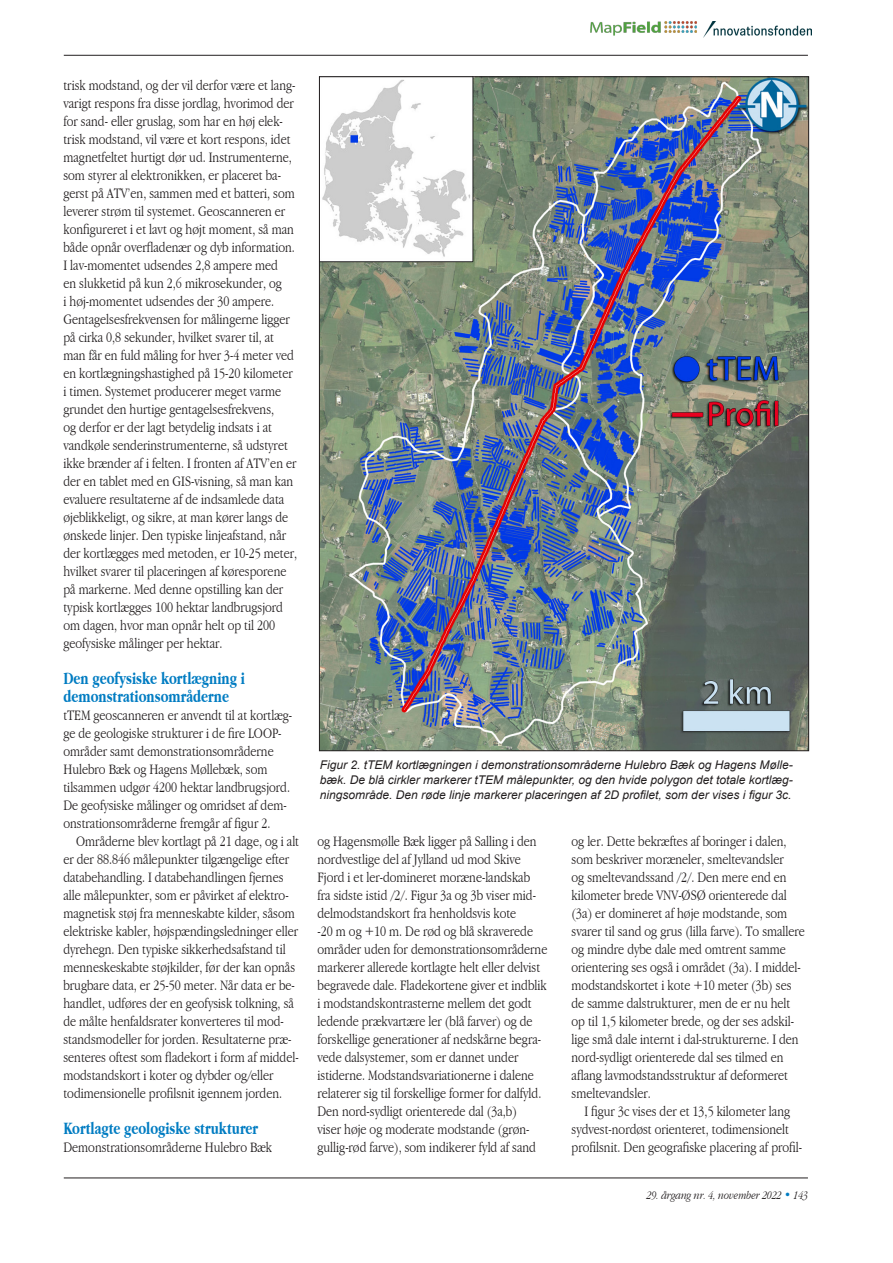
<style>
.page{position:relative;width:893px;height:1263px;background:#fff}
.page>*{position:absolute;margin:0;border:0;box-sizing:border-box;transform-origin:0 0}
.VJ_Mellemrubrik{font:700 condensed 18px/18px "Garamond";color:#007cc2;scale:.9 1}
.VJ_Bodytekst{font:300 condensed 15px/18px "Garamond";color:#231f20}
.VJ_Bodytekst_indryk{font:300 condensed 15px/18px "Garamond";color:#231f20}
.VJ_Figurtekst{font:italic 12px/15px "Arial";color:#231f20;text-align:justify}
.t1{font:italic 300 condensed 12px "Garamond";color:#231f20}
.s1{color:#007cc2}
</style>
<div class="page">
<hr style="left:64px;top:1177px;width:744px;height:1px;background:#231f20">
<svg style="left:641px;top:1177px;width:167px;height:2px"></svg>
<hr style="left:64px;top:55px;width:744px;height:1px;background:#231f20">
<img style="left:704px;top:21px;width:108px;height:16px">
<img style="left:590px;top:21px;width:107px;height:15px">
<img style="left:321px;top:79px;width:486px;height:670px">
<p class="VJ_Bodytekst" style="left:63px;top:76px;width:235px">trisk modstand, og der vil derfor være et lang&shy;varigt respons fra disse jordlag, hvorimod der for sand- eller gruslag, som har en høj elek&shy;trisk modstand, vil være et kort respons, idet magnetfeltet hurtigt dør ud. Instrumenterne, som styrer al elektronikken, er placeret ba&shy;gerst på ATV’en, sammen med et batteri, som leverer strøm til systemet. Geoscanneren er konfigureret i et lavt og højt moment, så man både opnår overfladenær og dyb information.<br>I lav-momentet udsendes 2,8 ampere med<br>en slukketid på kun 2,6 mikrosekunder, og<br>i høj-momentet udsendes der 30 ampere.<br>Gentagelsesfrekvensen for målingerne ligger på cirka 0,8 sekunder, hvilket svarer til, at man får en fuld måling for hver 3-4 meter ved en kortlægningshastighed på 15-20 kilometer i timen. Systemet producerer meget varme grundet den hurtige gentagelsesfrekvens,<br>og derfor er der lagt betydelig indsats i at vandkøle senderinstrumenterne, så udstyret ikke brænder af i felten. I fronten af ATV’en er der en tablet med en GIS-visning, så man kan evaluere resultaterne af de indsamlede data øjeblikkeligt, og sikre, at man kører langs de ønskede linjer. Den typiske linjeafstand, når der kortlægges med metoden, er 10-25 meter, hvilket svarer til placeringen af køresporene på markerne. Med denne opstilling kan der typisk kortlægges 100 hektar landbrugsjord om dagen, hvor man opnår helt op til 200 geofysiske målinger per hektar.</p>
<p class="VJ_Mellemrubrik" style="left:63px;top:669px;width:203px">Den geofysiske kortlægning i demonstrationsområderne</p>
<p class="VJ_Bodytekst" style="left:63px;top:706px;width:230px">tTEM geoscanneren er anvendt til at kortlæg&shy;ge de geologiske strukturer i de fire LOOP&shy;områder samt demonstrationsområderne Hulebro Bæk og Hagens Møllebæk, som tilsammen udgør 4200 hektar landbrugsjord.<br>De geofysiske målinger og omridset af dem&shy;onstrationsområderne fremgår af figur 2.</p>
<p class="VJ_Bodytekst_indryk" style="left:63px;top:832px;width:237px;text-indent:13px">Områderne blev kortlagt på 21 dage, og i alt er der 88.846 målepunkter tilgængelige efter databehandling. I databehandlingen fjernes alle målepunkter, som er påvirket af elektro&shy;magnetisk støj fra menneskabte kilder, såsom elektriske kabler, højspændingsledninger eller dyrehegn. Den typiske sikkerhedsafstand til menneskeskabte støjkilder, før der kan opnås brugbare data, er 25-50 meter. Når data er be&shy;handlet, udføres der en geofysisk tolkning, så de målte henfaldsrater konverteres til mod&shy;standsmodeller for jorden. Resultaterne præ&shy;senteres oftest som fladekort i form af middel&shy;modstandskort i koter og dybder og/eller todimensionelle profilsnit igennem jorden.</p>
<p class="VJ_Mellemrubrik" style="left:63px;top:1119px;width:218px">Kortlagte geologiske strukturer</p>
<p class="VJ_Bodytekst" style="left:63px;top:1138px;width:210px">Demonstrationsområderne Hulebro Bæk</p>
<p class="VJ_Figurtekst" style="left:320px;top:757px;width:474px">Figur 2. tTEM kortlægningen i demonstrationsområderne Hulebro Bæk og Hagens Mølle&shy;bæk. De blå cirkler markerer tTEM målepunkter, og den hvide polygon det totale kortlæg&shy;ningsområde. Den røde linje markerer placeringen af 2D profilet, som der vises i figur 3c.</p>
<p class="VJ_Bodytekst" style="left:317px;top:832px;width:231px">og Hagensmølle Bæk ligger på Salling i den nordvestlige del af Jylland ud mod Skive Fjord i et ler-domineret moræne-landskab<br>fra sidste istid /2/. Figur 3a og 3b viser mid&shy;delmodstandskort fra henholdsvis kote<br>-20 m og +10 m. De rød og blå skraverede områder uden for demonstrationsområderne markerer allerede kortlagte helt eller delvist begravede dale. Fladekortene giver et indblik i modstandskontrasterne mellem det godt ledende prækvartære ler (blå farver) og de forskellige generationer af nedskårne begra&shy;vede dalsystemer, som er dannet under istiderne. Modstandsvariationerne i dalene relaterer sig til forskellige former for dalfyld.<br>Den nord-sydligt orienterede dal (3a,b)<br>viser høje og moderate modstande (grøn&shy;gullig-rød farve), som indikerer fyld af sand</p>
<p class="VJ_Bodytekst" style="left:572px;top:832px;width:235px">og ler. Dette bekræftes af boringer i dalen, som beskriver moræneler, smeltevandsler<br>og smeltevandssand /2/. Den mere end en kilometer brede VNV-ØSØ orienterede dal (3a) er domineret af høje modstande, som svarer til sand og grus (lilla farve). To smallere og mindre dybe dale med omtrent samme orientering ses også i området (3a). I middel&shy;modstandskortet i kote +10 meter (3b) ses de samme dalstrukturer, men de er nu helt op til 1,5 kilometer brede, og der ses adskil&shy;lige små dale internt i dal-strukturerne. I den nord-sydligt orienterede dal ses tilmed en aflang lavmodstandsstruktur af deformeret smeltevandsler.</p>
<p class="VJ_Bodytekst_indryk" style="left:572px;top:1102px;width:232px;text-indent:13px">I figur 3c vises der et 13,5 kilometer lang sydvest-nordøst orienteret, todimensionelt profilsnit. Den geografiske placering af profil-</p>
<p class="t1" style="left:647px;top:1189px;width:163px">29. årgang nr. 4, november 2022 <span class="s1">•</span> 143</p>
</div>
